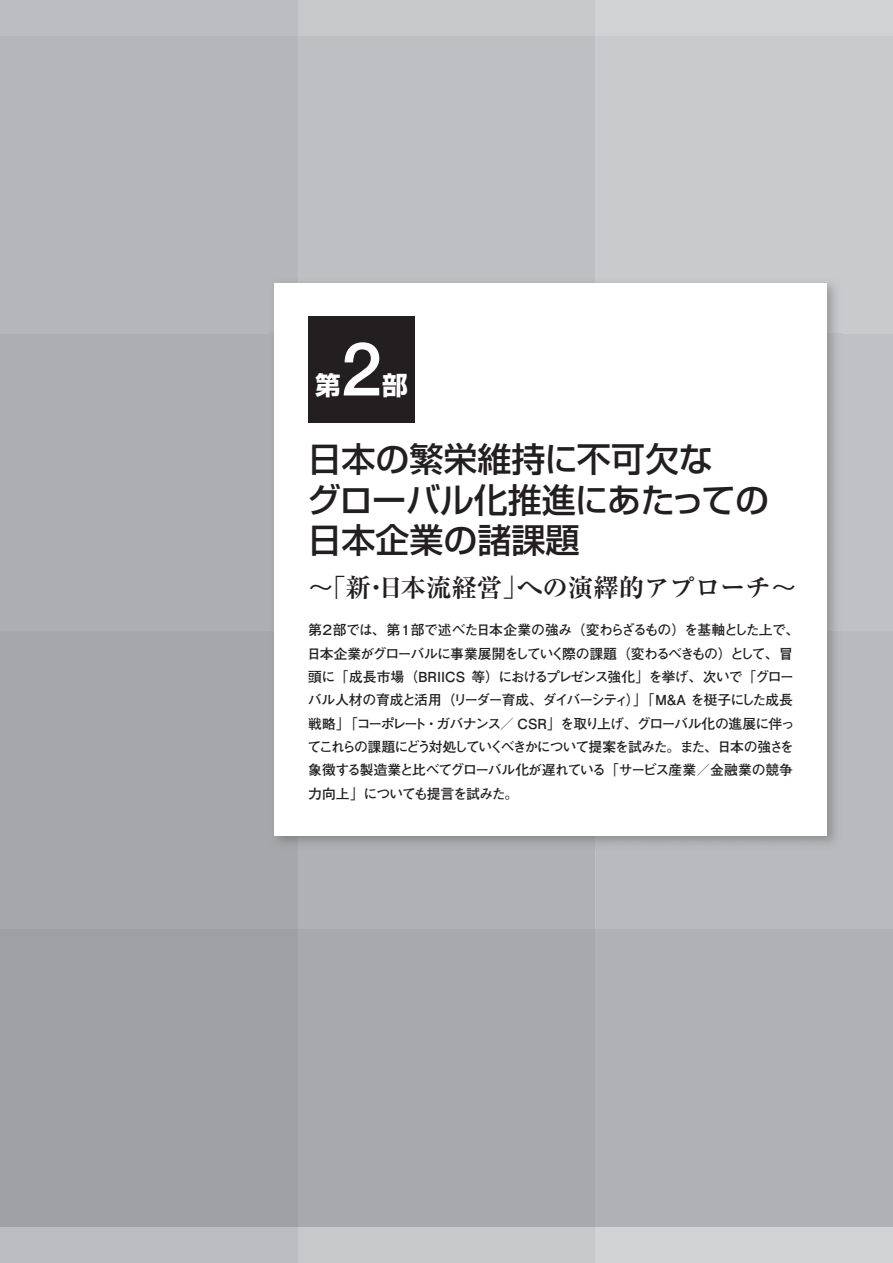
<style>
.page{position:relative;width:893px;height:1263px;background:#fff}
.page>*{position:absolute;margin:0;border:0;box-sizing:border-box;transform-origin:0 0}
.t1{font:500 74.4px "Helvetica Neue";color:#fff}
.t2{font:34.05px/40.3px "Shin Go Pro Medium 90 pv RKSJ H";color:#231f20}
.t3{font:25.5px "Ryumin Pro Bold 90 pv RKSJ H";letter-spacing:-.005em;color:#231f20}
.t4{font:25.5px "Shin Go Pro Bold 90 pv RKSJ H";color:#fff}
.t5{font:13.8px/23.4px "Futo Go B101 Pro Bold 90 pv RKSJ H";letter-spacing:-.075em;color:#231f20}
.s1{font-family:"Gothic BBB Pro Medium 90 pv RKSJ H"}
</style>
<div class="page">
<div style="left:298px;top:0;width:297px;height:1263px;background:#c7c8ca"></div>
<div style="left:595px;top:0;width:298px;height:1263px;background:#c9cacc"></div>
<div style="left:0;top:0;width:298px;height:1263px;background:#b5b6b9"></div>
<div style="left:298px;top:36px;width:297px;height:241px;background:#bebfc2"></div>
<div style="left:842px;top:334px;width:51px;height:297px;background:#c0c1c4"></div>
<div style="left:0;top:334px;width:269px;height:297px;background:#adaeb2"></div>
<div style="left:298px;top:850px;width:297px;height:79px;background:#b0b1b5"></div>
<div style="left:595px;top:631px;width:298px;height:298px;background:#b9babd"></div>
<div style="left:0;top:631px;width:298px;height:298px;background:#a6a7ab"></div>
<div style="left:298px;top:929px;width:297px;height:298px;background:#a8a9ad"></div>
<div style="left:595px;top:929px;width:298px;height:298px;background:#b0b1b5"></div>
<div style="left:0;top:929px;width:298px;height:298px;background:#9fa0a4"></div>
<img style="left:269px;top:279px;width:573px;height:571px">
<div style="left:274px;top:283px;width:553px;height:553px;background:#fff"></div>
<div style="left:308px;top:317px;width:107px;height:106px;background:#231f20"></div>
<h1 class="t1" style="left:341px;top:342px;width:43px">2</h1>
<h3 class="t4" style="left:315px;top:376px;width:27px">第</h3>
<h3 class="t4" style="left:382px;top:376px;width:27px">部</h3>
<h2 class="t2" style="left:307px;top:444px;width:464px">日本の繁栄維持に不可欠な<br>グローバル化推進にあたっての日本企業の諸課題</h2>
<h3 class="t3" style="left:308px;top:577px;width:490px"><span class="s1">～</span>「新・日本流経営」への演繹的アプローチ<span class="s1">～</span></h3>
<p class="t5" style="left:307px;top:620px;width:494px">第２部では、第１部で述べた日本企業の強み（変わらざるもの）を基軸とした上で、日本企業がグローバルに事業展開をしていく際の課題（変わるべきもの）として、冒頭に「成長市場（BRIICS 等）におけるプレゼンス強化」を挙げ、次いで「グローバル人材の育成と活用（リーダー育成、ダイバーシティ）」「M&amp;A を梃子にした成長戦略」「コーポレート・ガバナンス／ CSR」を取り上げ、グローバル化の進展に伴ってこれらの課題にどう対処していくべきかについて提案を試みた。また、日本の強さを象徴する製造業と比べてグローバル化が遅れている「サービス産業／金融業の競争力向上」についても提言を試みた。</p>
</div>
